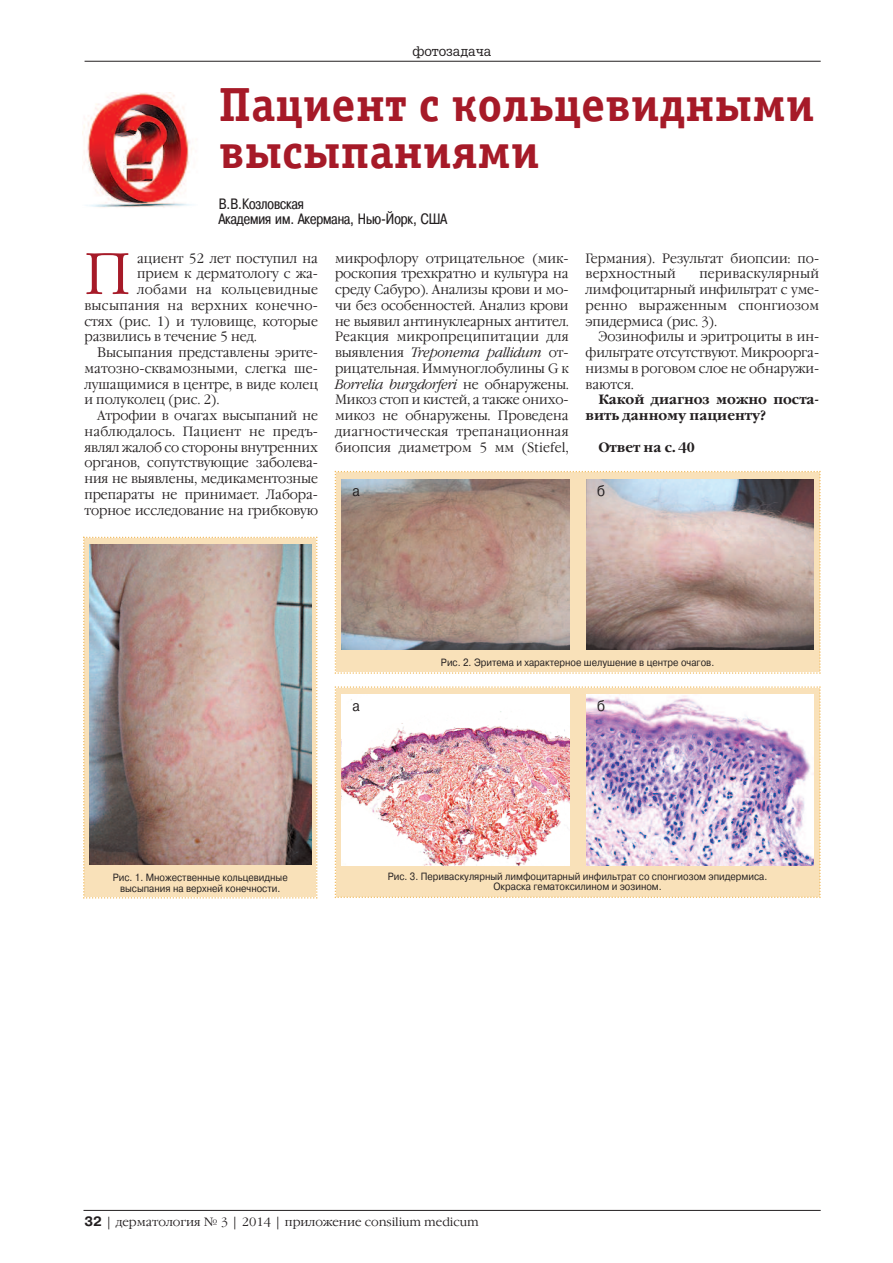
<style>
.page{position:relative;width:893px;height:1263px;background:#fff}
.page>*{position:absolute;margin:0;border:0;box-sizing:border-box;transform-origin:0 0}
.t1{font:300 58.5px "Garamond C";color:#a61a28;scale:.95 1}
.t2{font:700 48px/47.2px "Officina Serif C";color:#a61a28}
.t3{font:15px/15px "Pragmatica Cond C";color:#231f20}
.t4{font:15px "Pragmatica C";color:#231f20;scale:.9 1}
.t5{font:300 13.5px/15.8px "Garamond C";color:#231f20;text-align:justify;scale:.95 1}
.t6{font:700 13.5px/15.8px "Garamond C";color:#231f20;scale:.95 1}
.t7{font:300 13.5px "Garamond C";letter-spacing:.02em;color:#231f20;scale:.95 1}
.t8{font:300 13.5px "Garamond C";letter-spacing:.025em;color:#231f20;scale:.95 1}
.t9{font:13.5px "AG Gloria";color:#231f20}
.t10{font:300 12px "Garamond C";color:#231f20}
.t11{font:10.5px/10.5px "Pragmatica C";color:#231f20;text-align:center;scale:.9 1}
.s1{font-style:italic}
.s2{font-family:"Pragmatica C";font-weight:700;font-size:13.5px}
</style>
<div class="page">
<hr style="left:85px;top:61px;width:736px;height:1px;background:#231f20">
<hr style="left:83px;top:1210px;width:738px;height:1px;background:#231f20">
<img style="left:83px;top:93px;width:110px;height:115px">
<svg style="left:83px;top:537px;width:234px;height:362px;background:#f3ddb8"></svg>
<img style="left:90px;top:544px;width:221px;height:321px">
<svg style="left:335px;top:471px;width:486px;height:203px;background:#f9e1ba"></svg>
<img style="left:341px;top:479px;width:228px;height:171px">
<img style="left:586px;top:479px;width:228px;height:171px">
<svg style="left:335px;top:686px;width:486px;height:212px;background:#f8e1bc"></svg>
<img style="left:341px;top:694px;width:228px;height:171px">
<img style="left:586px;top:694px;width:228px;height:171px">
<p class="t9" style="left:412px;top:43px;width:80px">фотозадача</p>
<h2 class="t2" style="left:219px;top:81px;width:597px">Пациент с кольцевидными высыпаниями</h2>
<p class="t3" style="left:219px;top:196px;width:230px">В.В.Козловская<br>Академия им. Акермана, Нью-Йорк, США</p>
<h1 class="t1" style="left:84px;top:240px;width:50px">П</h1>
<p class="t5" style="left:137px;top:250px;width:192px">ациент 52 лет поступил на</p>
<p class="t5" style="left:137px;top:266px;width:192px">прием к дерматологу с жа-</p>
<p class="t8" style="left:137px;top:282px;width:192px">лобами на кольцевидные</p>
<p class="t7" style="left:84px;top:297px;width:247px">высыпания на верхних конечно-</p>
<p class="t5" style="left:84px;top:313px;width:247px">стях (рис. 1) и туловище, которые</p>
<p class="t5" style="left:84px;top:329px;width:183px">развились в течение 5 нед.</p>
<p class="t5" style="left:97px;top:345px;width:234px">Высыпания представлены эрите-</p>
<p class="t5" style="left:84px;top:360px;width:247px">матозно-сквамозными, слегка ше-</p>
<p class="t5" style="left:84px;top:376px;width:247px">лушащимися в центре, в виде колец</p>
<p class="t5" style="left:84px;top:392px;width:144px">и полуколец (рис. 2).</p>
<p class="t5" style="left:97px;top:408px;width:234px">Атрофии в очагах высыпаний не</p>
<p class="t7" style="left:84px;top:423px;width:247px">наблюдалось. Пациент не предъ-</p>
<p class="t5" style="left:84px;top:439px;width:247px">являл жалоб со стороны внутренних</p>
<p class="t5" style="left:84px;top:455px;width:247px">органов, сопутствующие заболева-</p>
<p class="t5" style="left:84px;top:471px;width:247px">ния не выявлены, медикаментозные</p>
<p class="t5" style="left:84px;top:486px;width:247px">препараты не принимает. Лабора-</p>
<p class="t5" style="left:84px;top:502px;width:247px">торное исследование на грибковую</p>
<p class="t5" style="left:335px;top:250px;width:247px">микрофлору отрицательное (мик&shy;роскопия трехкратно и культура на среду Сабуро). Анализы крови и мо&shy;чи без особенностей. Анализ крови не выявил антинуклеарных антител.<br>Реакция микропреципитации для выявления <span class="s1">Treponema pallidum</span> от&shy;рицательная. Иммуноглобулины G к <span class="s1">Borrelia burgdorferi</span> не обнаружены.<br>Микоз стоп и кистей, а также онихо&shy;микоз не обнаружены. Проведена диагностическая трепанационная биопсия диаметром 5 мм (Stiefel,</p>
<p class="t5" style="left:586px;top:250px;width:247px">Германия). Результат биопсии: по&shy;верхностный</p>
<p class="t5" style="left:586px;top:266px;width:247px;text-indent:114px">периваскулярный лимфоцитарный инфильтрат с уме&shy;ренно выраженным спонгиозом эпидермиса (рис. 3).</p>
<p class="t5" style="left:586px;top:329px;width:247px;text-indent:13px">Эозинофилы и эритроциты в ин&shy;фильтрате отсутствуют. Микроорга&shy;низмы в роговом слое не обнаружи&shy;ваются.</p>
<p class="t6" style="left:586px;top:392px;width:247px;text-indent:13px">Какой диагноз можно поста&shy;вить данному пациенту?</p>
<p class="t6" style="left:598px;top:439px;width:103px">Ответ на с. 40</p>
<p class="t4" style="left:353px;top:482px;width:10px">а</p>
<p class="t4" style="left:597px;top:482px;width:10px">б</p>
<p class="t11" style="left:441px;top:657px;width:305px">Рис. 2. Эритема и характерное шелушение в центре очагов.</p>
<p class="t4" style="left:353px;top:697px;width:10px">а</p>
<p class="t4" style="left:597px;top:697px;width:10px">б</p>
<p class="t11" style="left:113px;top:872px;width:196px">Рис. 1. Множественные кольцевидные высыпания на верхней конечности.</p>
<p class="t11" style="left:388px;top:871px;width:423px">Рис. 3. Периваскулярный лимфоцитарный инфильтрат со спонгиозом эпидермиса.<br>Окраска гематоксилином и эозином.</p>
<p class="t10" style="left:84px;top:1214px;width:396px"><span class="s2">32</span> | дерматология № 3 | 2014 | приложение consilium medicum</p>
</div>
